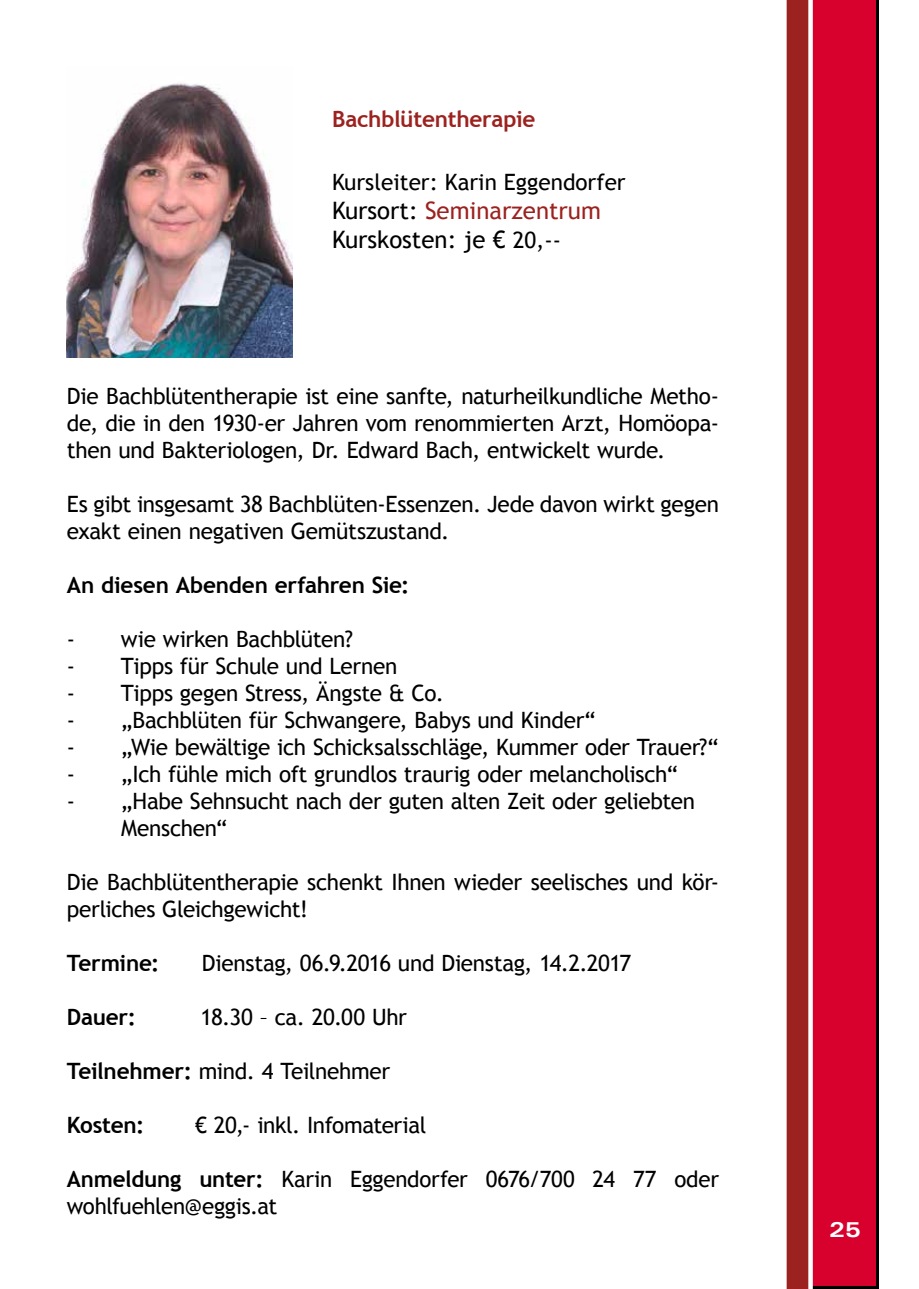
<style>
.page{position:relative;width:919px;height:1289px;background:#fff}
.page>*{position:absolute;margin:0;border:0;box-sizing:border-box;transform-origin:0 0}
.t1{font:24px/28.8px "Trebuchet MS";color:#000}
.t2{font:22.5px/27px "Trebuchet MS";letter-spacing:-.015em;color:#000}
.t3{font:700 22.5px "Trebuchet MS";letter-spacing:-.01em;color:#000}
.t4{font:700 22.5px "Trebuchet MS";letter-spacing:-.01em;color:#9c221f}
.t5{font:700 expanded 21px "Univers";color:#fff}
.s1{color:#9c221f}
.s2{font-size:22.5px}
.s3{font-weight:700}
</style>
<div class="page">
<div style="left:812px;top:0;width:66px;height:1288px;background:#d8012d"></div>
<svg style="left:786px;top:0;width:23px;height:1288px;background:#a12e2c"></svg>
<img style="left:67px;top:83px;width:225px;height:274px">
<p class="t4" style="left:332px;top:105px;width:205px">Bachblütentherapie</p>
<p class="t2" style="left:332px;top:169px;width:295px">Kursleiter: Karin Eggendorfer</p>
<p class="t1" style="left:332px;top:196px;width:270px">Kursort: <span class="s1">Seminarzentrum<br></span>Kurskosten: je € <span class="s2">20,--</span></p>
<p class="t2" style="left:67px;top:382px;width:653px;text-align:justify">Die Bachblütentherapie ist eine sanfte, naturheilkundliche Metho&shy;de, die in den 1930-er Jahren vom renommierten Arzt, Homöopa&shy;then und Bakteriologen, Dr. Edward Bach, entwickelt wurde.</p>
<p class="t2" style="left:67px;top:490px;width:653px">Es gibt insgesamt 38 Bachblüten-Essenzen. Jede davon wirkt gegen exakt einen negativen Gemütszustand.</p>
<p class="t3" style="left:67px;top:570px;width:344px">An diesen Abenden erfahren Sie:</p>
<p class="t2" style="left:67px;top:625px;width:288px">- wie wirken Bachblüten?</p>
<p class="t2" style="left:67px;top:652px;width:332px">- Tipps für Schule und Lernen</p>
<p class="t2" style="left:67px;top:679px;width:378px">- Tipps gegen Stress, Ängste &amp; Co.</p>
<p class="t2" style="left:67px;top:706px;width:530px">- „Bachblüten für Schwangere, Babys und Kinder“</p>
<p class="t2" style="left:67px;top:733px;width:653px">- „Wie bewältige ich Schicksalsschläge, Kummer oder Trauer?“</p>
<p class="t2" style="left:67px;top:760px;width:613px">- „Ich fühle mich oft grundlos traurig oder melancholisch“</p>
<p class="t2" style="left:121px;top:787px;width:575px;text-indent:-54px">- „Habe Sehnsucht nach der guten alten Zeit oder geliebten<br>Menschen“</p>
<p class="t2" style="left:67px;top:868px;width:653px">Die Bachblütentherapie schenkt Ihnen wieder seelisches und kör&shy;perliches Gleichgewicht!</p>
<p class="t3" style="left:67px;top:948px;width:94px">Termine:</p>
<p class="t2" style="left:202px;top:949px;width:431px">Dienstag, 06.9.2016 und Dienstag, 14.2.2017</p>
<p class="t3" style="left:67px;top:1002px;width:71px">Dauer:</p>
<p class="t2" style="left:201px;top:1003px;width:208px">18.30 – ca. 20.00 Uhr</p>
<p class="t2" style="left:67px;top:1057px;width:325px"><span class="s3">Teilnehmer:</span> mind. 4 Teilnehmer</p>
<p class="t3" style="left:67px;top:1110px;width:79px">Kosten:</p>
<p class="t2" style="left:195px;top:1111px;width:232px">€ 20,- inkl. Infomaterial</p>
<p class="t2" style="left:67px;top:1165px;width:653px"><span class="s3">Anmeldung unter:</span> Karin Eggendorfer 0676/700 24 77 oder wohlfuehlen@eggis.at</p>
<p class="t5" style="left:829px;top:1217px;width:33px">25</p>
</div>
